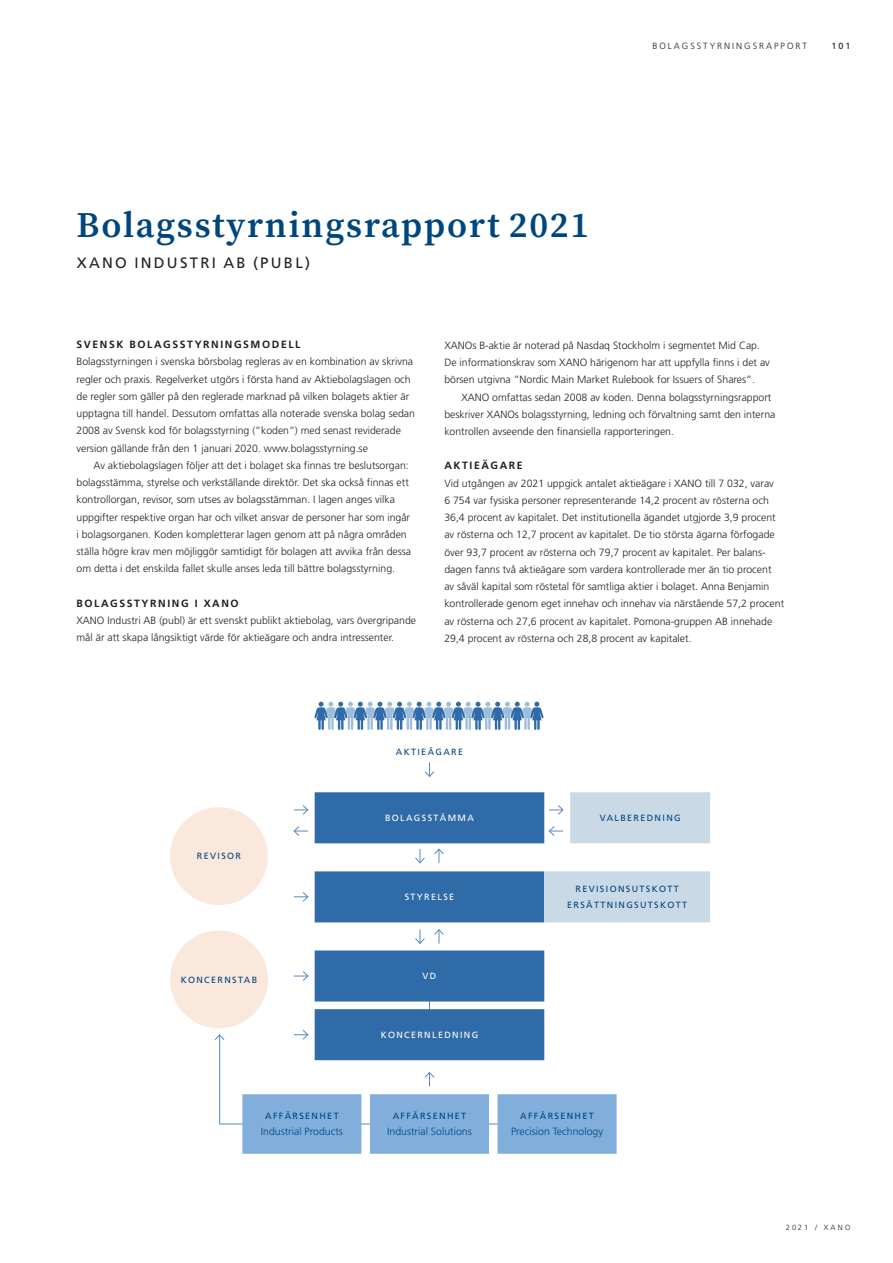
<style>
.page{position:relative;width:893px;height:1263px;background:#fff}
.page>*{position:absolute;margin:0;border:0;box-sizing:border-box;transform-origin:0 0}
.Huvudrubrik{font:600 36px "Source Serif Pro";letter-spacing:.05em;color:#00467e}
.Mellanrubr{font:15px "Frutiger";letter-spacing:.15em;color:#231f20}
.Brödtext_7_11_5{font:300 10.5px/17.2px "Frutiger";color:#231f20}
.Brödtext_indrag{font:300 10.5px/17.2px "Frutiger";color:#231f20}
.RUBRIK_5_9__spärrad{font:300 10.5px "Frutiger";color:#00467e}
.BRÖDRUBRIK_7{font:700 10.5px "Frutiger";letter-spacing:.15em;color:#231f20}
.RUBRIK_5_9__spärrad-2{font:9px "Frutiger";letter-spacing:.15em;color:#00467e}
.RUBRIK_5_9__spärrad-3{font:9px "Frutiger";letter-spacing:.15em;color:#fff}
.t1{font:300 9px "Frutiger";letter-spacing:.22em;color:#231f20}
.t2{font:9px "Frutiger";color:#231f20}
.t3{font:300 7.5px "Frutiger";letter-spacing:.3em;color:#231f20}
</style>
<div class="page">
<hr style="left:219px;top:1124px;width:303px;height:1px;background:#5889be">
<hr style="left:429px;top:980px;width:1px;height:44px;background:#5889be">
<div style="left:170px;top:807px;width:98px;height:98px;background:#fae8dc;border-radius:50%"></div>
<div style="left:170px;top:930px;width:98px;height:98px;background:#fae8dc;border-radius:50%"></div>
<div style="left:315px;top:950px;width:229px;height:51px;background:#2f6ba8"></div>
<div style="left:315px;top:1009px;width:229px;height:51px;background:#2f6ba8"></div>
<div style="left:570px;top:792px;width:140px;height:51px;background:#cad9e6"></div>
<svg style="left:315px;top:871px;width:395px;height:51px;background:#7099c2"></svg>
<svg style="left:314px;top:702px;width:230px;height:28px"></svg>
<div style="left:370px;top:1094px;width:119px;height:60px;background:#82aedc"></div>
<div style="left:242px;top:1094px;width:119px;height:60px;background:#82aedc"></div>
<div style="left:497px;top:1094px;width:120px;height:60px;background:#82aedc"></div>
<svg style="left:294px;top:826px;width:14px;height:10px"></svg>
<svg style="left:294px;top:892px;width:14px;height:10px"></svg>
<svg style="left:294px;top:1030px;width:14px;height:10px"></svg>
<svg style="left:425px;top:762px;width:9px;height:15px"></svg>
<svg style="left:294px;top:805px;width:14px;height:10px"></svg>
<svg style="left:294px;top:971px;width:14px;height:10px"></svg>
<hr style="left:219px;top:1035px;width:1px;height:89px;background:#5889be">
<svg style="left:215px;top:1034px;width:10px;height:6px"></svg>
<svg style="left:415px;top:849px;width:10px;height:14px"></svg>
<svg style="left:434px;top:849px;width:10px;height:14px"></svg>
<svg style="left:415px;top:929px;width:10px;height:15px"></svg>
<svg style="left:434px;top:929px;width:10px;height:15px"></svg>
<svg style="left:424px;top:1072px;width:10px;height:14px"></svg>
<svg style="left:315px;top:792px;width:248px;height:51px;background:#3f76ae"></svg>
<p class="Huvudrubrik" style="left:77px;top:201px;width:514px">Bolagsstyrningsrapport 2021</p>
<p class="Mellanrubr" style="left:77px;top:254px;width:235px">XANO INDUSTRI AB (PUBL)</p>
<p class="t1" style="left:652px;top:41px;width:156px">BOLAGSSTYRNINGSRAPPORT</p>
<p class="t2" style="left:831px;top:41px;width:20px">101</p>
<p class="BRÖDRUBRIK_7" style="left:77px;top:338px;width:225px">SVENSK BOLAGSSTYRNINGSMODELL</p>
<p class="Brödtext_7_11_5" style="left:77px;top:353px;width:340px">Bolagsstyrningen i svenska börsbolag regleras av en kombination av skrivna regler och praxis. Regelverket utgörs i första hand av Aktiebolagslagen och de regler som gäller på den reglerade marknad på vilken bolagets aktier är upptagna till handel. Dessutom omfattas alla noterade svenska bolag sedan 2008 av Svensk kod för bolagsstyrning (”koden”) med senast reviderade version gällande från den 1 januari 2020. www.bolagsstyrning.se</p>
<p class="Brödtext_indrag" style="left:77px;top:457px;width:336px;text-indent:17px">Av aktiebolagslagen följer att det i bolaget ska finnas tre beslutsorgan: bolagsstämma, styrelse och verkställande direktör. Det ska också finnas ett kontrollorgan, revisor, som utses av bolagsstämman. I lagen anges vilka uppgifter respektive organ har och vilket ansvar de personer har som ingår i bolagsorganen. Koden kompletterar lagen genom att på några områden ställa högre krav men möjliggör samtidigt för bolagen att avvika från dessa om detta i det enskilda fallet skulle anses leda till bättre bolagsstyrning.</p>
<p class="BRÖDRUBRIK_7" style="left:77px;top:597px;width:164px">BOLAGSSTYRNING I XANO</p>
<p class="Brödtext_7_11_5" style="left:77px;top:612px;width:341px">XANO Industri AB (publ) är ett svenskt publikt aktiebolag, vars övergripande mål är att skapa långsiktigt värde för aktieägare och andra intressenter.</p>
<p class="Brödtext_7_11_5" style="left:444px;top:337px;width:327px">XANOs B-aktie är noterad på Nasdaq Stockholm i segmentet Mid Cap.<br>De informationskrav som XANO härigenom har att uppfylla finns i det av börsen utgivna ”Nordic Main Market Rulebook for Issuers of Shares”.</p>
<p class="Brödtext_indrag" style="left:444px;top:388px;width:333px;text-indent:17px">XANO omfattas sedan 2008 av koden. Denna bolagsstyrningsrapport beskriver XANOs bolagsstyrning, ledning och förvaltning samt den interna kontrollen avseende den finansiella rapporteringen.</p>
<p class="BRÖDRUBRIK_7" style="left:444px;top:459px;width:80px">AKTIEÄGARE</p>
<p class="Brödtext_7_11_5" style="left:444px;top:474px;width:341px">Vid utgången av 2021 uppgick antalet aktieägare i XANO till 7 032, varav<br>6 754 var fysiska personer representerande 14,2 procent av rösterna och 36,4 procent av kapitalet. Det institutionella ägandet utgjorde 3,9 procent av rösterna och 12,7 procent av kapitalet. De tio största ägarna förfogade över 93,7 procent av rösterna och 79,7 procent av kapitalet. Per balans&shy;dagen fanns två aktieägare som vardera kontrollerade mer än tio procent<br>av såväl kapital som röstetal för samtliga aktier i bolaget. Anna Benjamin kontrollerade genom eget innehav och innehav via närstående 57,2 procent av rösterna och 27,6 procent av kapitalet. Pomona-gruppen AB innehade 29,4 procent av rösterna och 28,8 procent av kapitalet.</p>
<p class="RUBRIK_5_9__spärrad-2" style="left:197px;top:851px;width:46px">REVISOR</p>
<p class="RUBRIK_5_9__spärrad-2" style="left:181px;top:974px;width:78px">KONCERNSTAB</p>
<p class="RUBRIK_5_9__spärrad-2" style="left:396px;top:746px;width:69px">AKTIEÄGARE</p>
<p class="RUBRIK_5_9__spärrad-3" style="left:385px;top:812px;width:90px">BOLAGSSTÄMMA</p>
<p class="RUBRIK_5_9__spärrad-3" style="left:405px;top:892px;width:51px">STYRELSE</p>
<p class="RUBRIK_5_9__spärrad-3" style="left:423px;top:971px;width:15px">VD</p>
<p class="RUBRIK_5_9__spärrad-3" style="left:381px;top:1029px;width:99px">KONCERNLEDNING</p>
<p class="RUBRIK_5_9__spärrad-2" style="left:600px;top:812px;width:83px">VALBEREDNING</p>
<p class="RUBRIK_5_9__spärrad-2" style="left:576px;top:883px;width:105px">REVISIONSUTSKOTT</p>
<p class="RUBRIK_5_9__spärrad-2" style="left:567px;top:899px;width:121px">ERSÄTTNINGSUTSKOTT</p>
<p class="RUBRIK_5_9__spärrad-2" style="left:265px;top:1111px;width:75px">AFFÄRSENHET</p>
<p class="RUBRIK_5_9__spärrad-2" style="left:393px;top:1111px;width:75px">AFFÄRSENHET</p>
<p class="RUBRIK_5_9__spärrad-2" style="left:520px;top:1111px;width:75px">AFFÄRSENHET</p>
<p class="RUBRIK_5_9__spärrad" style="left:261px;top:1126px;width:84px">Industrial Products</p>
<p class="RUBRIK_5_9__spärrad" style="left:387px;top:1126px;width:86px">Industrial Solutions</p>
<p class="RUBRIK_5_9__spärrad" style="left:511px;top:1126px;width:93px">Precision Technology</p>
<p class="t3" style="left:786px;top:1223px;width:66px">2021 / XANO</p>
</div>
